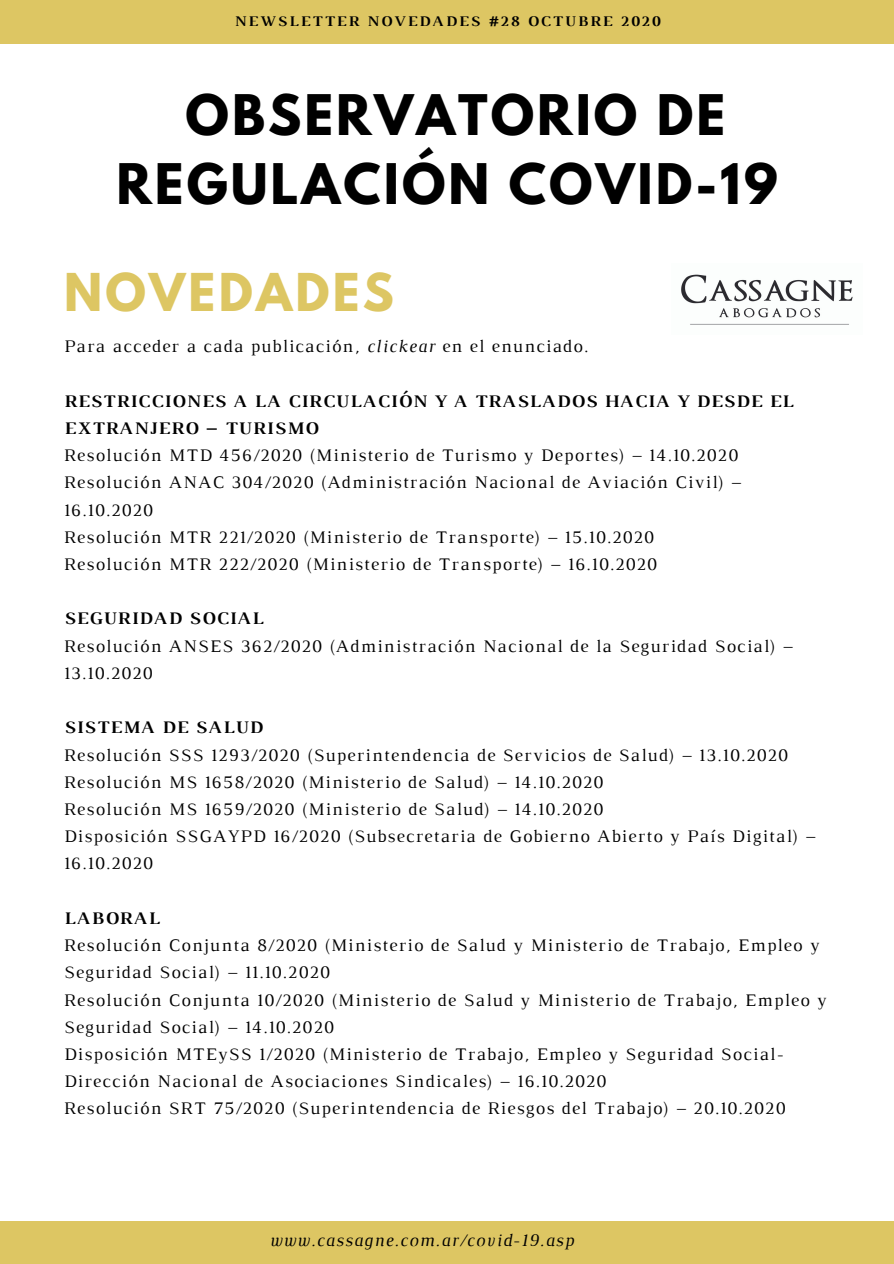
<style>
.page{position:relative;width:894px;height:1264px;background:#fff}
.page>*{position:absolute;margin:0;border:0;box-sizing:border-box;transform-origin:0 0}
.t1{font:700 49.5px/68.7px "League Spartan";letter-spacing:.06em;color:#000;text-align:center}
.t2{font:700 46.2px "League Spartan";letter-spacing:.07em;color:#ddc663}
.t3{font:18px/27.2px "Luthier";letter-spacing:.07em;color:#000}
.t4{font:700 18px/27.2px "Luthier";letter-spacing:.07em;color:#000}
.t5{font:italic 18px "Luthier";letter-spacing:.07em;color:#000}
.t6{font:700 15px "Luthier";letter-spacing:.14em;color:#000}
.s1{font-style:italic}
</style>
<div class="page">
<div style="left:0;top:0;width:893px;height:44px;background:#ddc663"></div>
<div style="left:0;top:1220px;width:893px;height:43px;background:#ddc663"></div>
<img style="left:681px;top:274px;width:172px;height:51px">
<p class="t6" style="left:234px;top:15px;width:427px">NEWSLETTER NOVEDADES #28 OCTUBRE 2020</p>
<h1 class="t1" style="left:116px;top:87px;width:662px">OBSERVATORIO DE<br>REGULACIÓN COVID-19</h1>
<h2 class="t2" style="left:64px;top:269px;width:331px">NOVEDADES</h2>
<p class="t3" style="left:64px;top:334px;width:525px">Para acceder a cada publicación, <span class="s1">clickear</span> en el enunciado.</p>
<p class="t4" style="left:64px;top:388px;width:730px">RESTRICCIONES A LA CIRCULACIÓN Y A TRASLADOS HACIA Y DESDE EL<br>EXTRANJERO – TURISMO</p>
<p class="t3" style="left:64px;top:443px;width:678px">Resolución MTD 456/2020 (Ministerio de Turismo y Deportes) – 14.10.2020<br>Resolución ANAC 304/2020 (Administración Nacional de Aviación Civil) – 16.10.2020<br>Resolución MTR 221/2020 (Ministerio de Transporte) – 15.10.2020<br>Resolución MTR 222/2020 (Ministerio de Transporte) – 16.10.2020</p>
<p class="t4" style="left:64px;top:606px;width:201px">SEGURIDAD SOCIAL</p>
<p class="t3" style="left:64px;top:633px;width:730px">Resolución ANSES 362/2020 (Administración Nacional de la Seguridad Social) –<br>13.10.2020</p>
<p class="t4" style="left:64px;top:715px;width:200px">SISTEMA DE SALUD</p>
<p class="t3" style="left:64px;top:742px;width:752px">Resolución SSS 1293/2020 (Superintendencia de Servicios de Salud) – 13.10.2020<br>Resolución MS 1658/2020 (Ministerio de Salud) – 14.10.2020<br>Resolución MS 1659/2020 (Ministerio de Salud) – 14.10.2020<br>Disposición SSGAYPD 16/2020 (Subsecretaria de Gobierno Abierto y País Digital) – 16.10.2020</p>
<p class="t4" style="left:64px;top:905px;width:97px">LABORAL</p>
<p class="t3" style="left:64px;top:933px;width:763px">Resolución Conjunta 8/2020 (Ministerio de Salud y Ministerio de Trabajo, Empleo y Seguridad Social) – 11.10.2020<br>Resolución Conjunta 10/2020 (Ministerio de Salud y Ministerio de Trabajo, Empleo y Seguridad Social) – 14.10.2020<br>Disposición MTEySS 1/2020 (Ministerio de Trabajo, Empleo y Seguridad Social-Dirección Nacional de Asociaciones Sindicales) – 16.10.2020<br>Resolución SRT 75/2020 (Superintendencia de Riesgos del Trabajo) – 20.10.2020</p>
<p class="t5" style="left:270px;top:1233px;width:305px">www.cassagne.com.ar/covid-19.asp</p>
</div>
